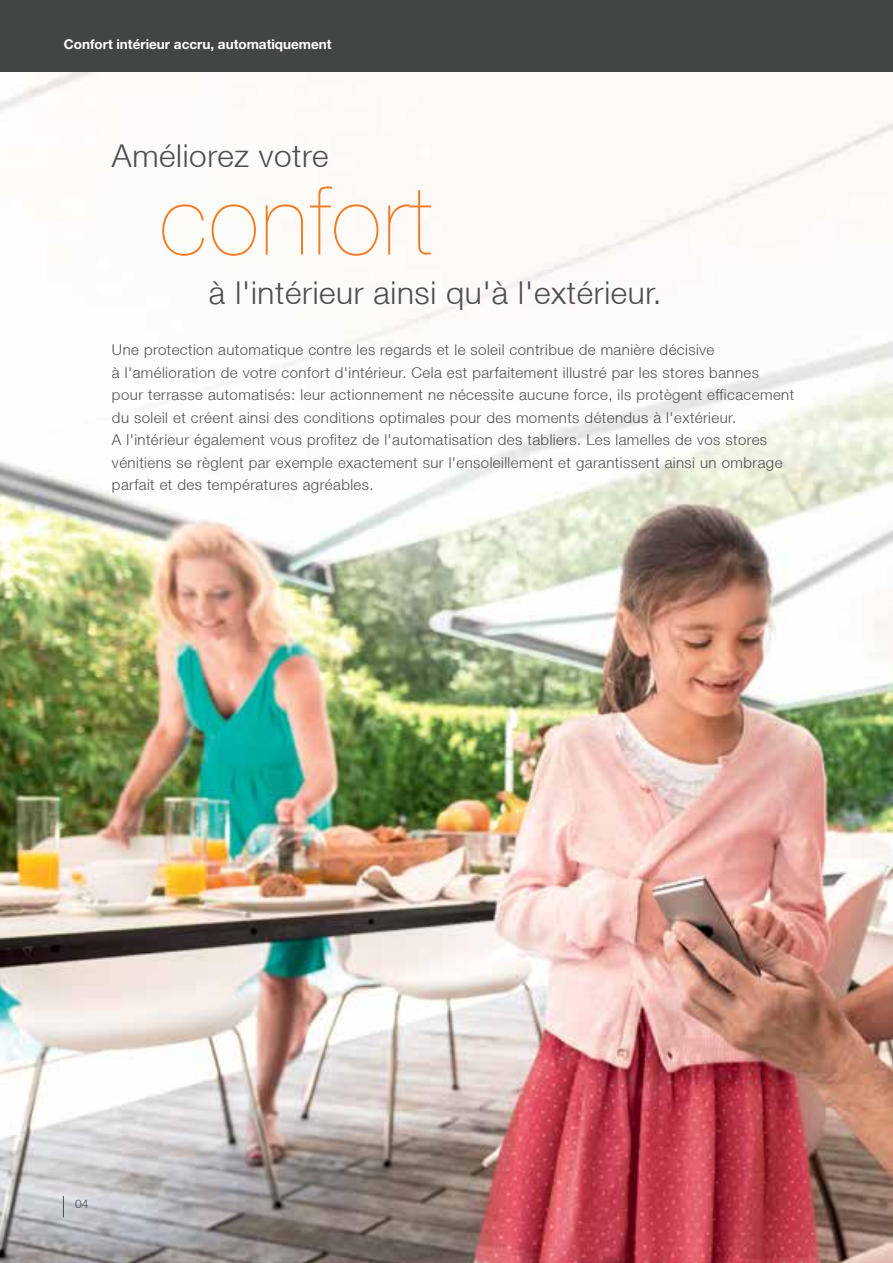
<style>
.page{position:relative;width:893px;height:1263px;background:#fff}
.page>*{position:absolute;margin:0;border:0;box-sizing:border-box;transform-origin:0 0}
.t1{font:200 95.55px "Helvetica Neue LT";letter-spacing:.02em;color:#f47920}
.t2{font:300 31.5px "Helvetica Neue LT";letter-spacing:.02em;color:#4d4d4f}
.t3{font:300 15px/22.5px "Helvetica Neue LT";letter-spacing:.03em;color:#4d4d4f}
.t4{font:700 13.5px "Helvetica Neue LT Pro";color:#fff}
.t5{font:300 12px "Helvetica Neue LT";color:#4d4d4f}
</style>
<div class="page">
<img style="left:0;top:71px;width:893px;height:1192px">
<div style="left:0;top:0;width:893px;height:71px;background:#424545"></div>
<svg style="left:63px;top:1196px;width:1px;height:21px"></svg>
<p class="t4" style="left:64px;top:36px;width:269px">Confort intérieur accru, automatiquement</p>
<h2 class="t2" style="left:112px;top:137px;width:218px">Améliorez votre</h2>
<h1 class="t1" style="left:159px;top:166px;width:275px">confort</h1>
<h2 class="t2" style="left:209px;top:274px;width:454px">à l'intérieur ainsi qu'à l'extérieur.</h2>
<p class="t3" style="left:112px;top:338px;width:684px">Une protection automatique contre les regards et le soleil contribue de manière décisive<br>à l'amélioration de votre confort d'intérieur. Cela est parfaitement illustré par les stores bannes<br>pour terrasse automatisés: leur actionnement ne nécessite aucune force, ils protègent efficacement du soleil et créent ainsi des conditions optimales pour des moments détendus à l'extérieur.<br>A l'intérieur également vous profitez de l'automatisation des tabliers. Les lamelles de vos stores vénitiens se règlent par exemple exactement sur l'ensoleillement et garantissent ainsi un ombrage parfait et des températures agréables.</p>
<p class="t5" style="left:75px;top:1196px;width:15px">04</p>
</div>
